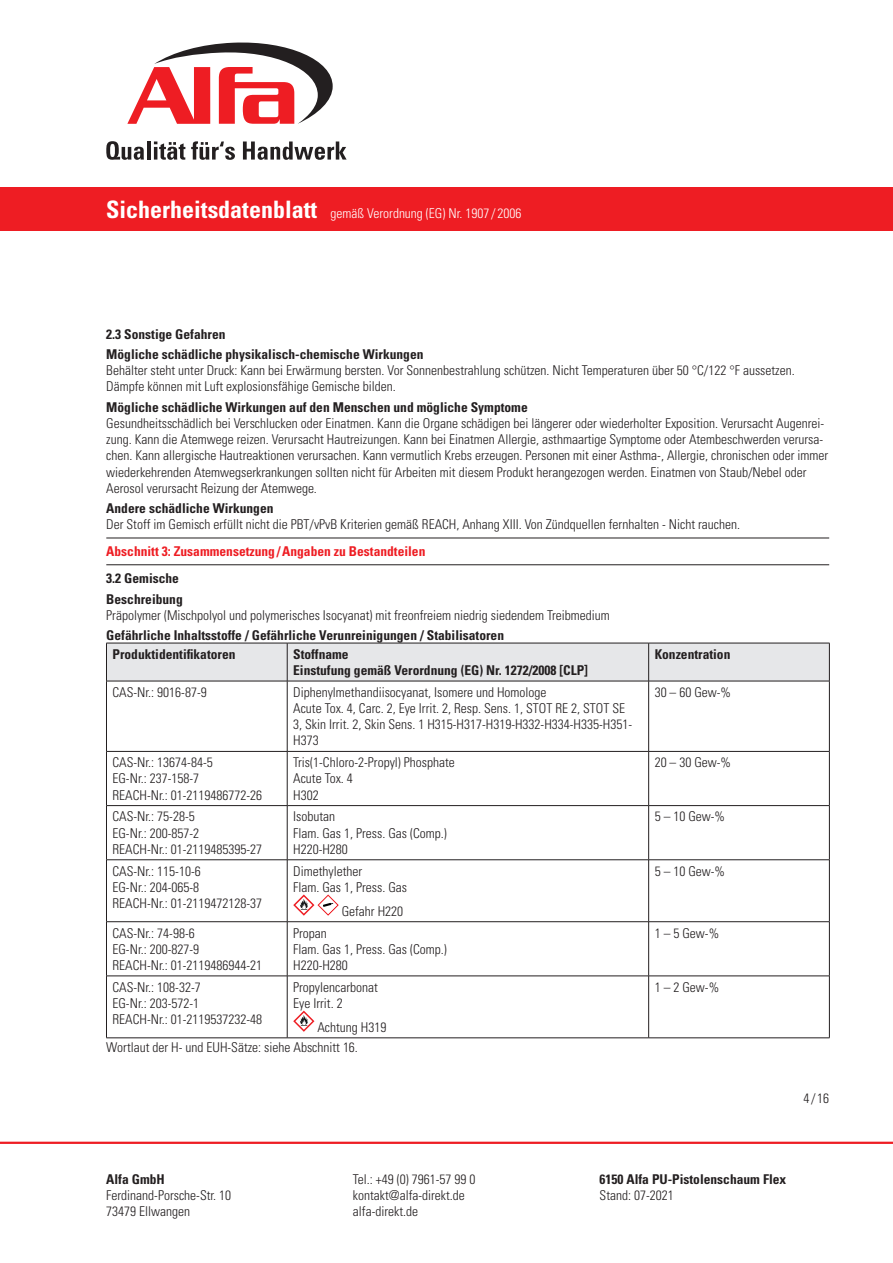
<style>
.page{position:relative;width:893px;height:1263px;background:#fff}
.page>*{position:absolute;margin:0;border:0;box-sizing:border-box;transform-origin:0 0}
.Gliederungspunkte{font:300 condensed 13.5px/16.2px "Univers LT Std";color:#231f20}
.Fließtext{font:300 condensed 13.5px/16.2px "Univers LT Std";color:#231f20}
.Fließtext-2{font:700 condensed 13.5px/16.2px "Univers LT Std";color:#231f20}
.Gliederungspunkte-2{font:700 condensed 13.5px "Univers LT Std";color:#231f20}
.t1{font:300 condensed 13.5px "Univers LT Std";color:#fff}
.Gliederungspunkte-3{font:700 condensed 13.5px "Univers LT Std";color:#ee1d23}
.s1{font-weight:700;font-size:24px}
.s2{font-weight:700}
</style>
<div class="page">
<hr style="left:0;top:1142px;width:893px;height:2px;background:#ee1d23">
<div style="left:0;top:187px;width:893px;height:44px;background:#ee1d23"></div>
<svg style="left:106px;top:141px;width:38px;height:19px"></svg>
<hr style="left:147px;top:141px;width:3px;height:19px;background:#231f20">
<svg style="left:154px;top:141px;width:31px;height:19px"></svg>
<svg style="left:191px;top:141px;width:44px;height:19px"></svg>
<svg style="left:243px;top:141px;width:104px;height:19px"></svg>
<svg style="left:127px;top:42px;width:206px;height:82px"></svg>
<hr style="left:106px;top:538px;width:723px;height:1px;background:#231f20">
<hr style="left:106px;top:564px;width:723px;height:1px;background:#231f20">
<div style="left:107px;top:644px;width:722px;height:37px;background:#e6e7e9"></div>
<hr style="left:106px;top:643px;width:181px;height:1px;background:#231f20">
<hr style="left:106px;top:643px;width:1px;height:38px;background:#231f20">
<hr style="left:287px;top:643px;width:362px;height:1px;background:#231f20">
<hr style="left:287px;top:643px;width:1px;height:38px;background:#231f20">
<hr style="left:649px;top:643px;width:181px;height:1px;background:#231f20">
<hr style="left:648px;top:643px;width:1px;height:38px;background:#231f20">
<hr style="left:829px;top:643px;width:1px;height:38px;background:#231f20">
<hr style="left:106px;top:681px;width:181px;height:1px;background:#231f20">
<hr style="left:106px;top:681px;width:1px;height:70px;background:#231f20">
<hr style="left:287px;top:681px;width:362px;height:1px;background:#231f20">
<hr style="left:287px;top:681px;width:1px;height:70px;background:#231f20">
<hr style="left:649px;top:681px;width:181px;height:1px;background:#231f20">
<hr style="left:648px;top:681px;width:1px;height:70px;background:#231f20">
<hr style="left:829px;top:681px;width:1px;height:70px;background:#231f20">
<hr style="left:106px;top:751px;width:181px;height:1px;background:#231f20">
<hr style="left:106px;top:752px;width:1px;height:53px;background:#231f20">
<hr style="left:287px;top:751px;width:362px;height:1px;background:#231f20">
<hr style="left:287px;top:752px;width:1px;height:53px;background:#231f20">
<hr style="left:649px;top:751px;width:181px;height:1px;background:#231f20">
<hr style="left:648px;top:752px;width:1px;height:53px;background:#231f20">
<hr style="left:829px;top:752px;width:1px;height:53px;background:#231f20">
<hr style="left:106px;top:805px;width:181px;height:1px;background:#231f20">
<hr style="left:106px;top:806px;width:1px;height:53px;background:#231f20">
<hr style="left:287px;top:805px;width:362px;height:1px;background:#231f20">
<hr style="left:287px;top:806px;width:1px;height:53px;background:#231f20">
<hr style="left:649px;top:805px;width:181px;height:1px;background:#231f20">
<hr style="left:648px;top:806px;width:1px;height:53px;background:#231f20">
<hr style="left:829px;top:806px;width:1px;height:53px;background:#231f20">
<hr style="left:106px;top:859px;width:181px;height:1px;background:#231f20">
<hr style="left:106px;top:860px;width:1px;height:61px;background:#231f20">
<hr style="left:287px;top:859px;width:362px;height:1px;background:#231f20">
<hr style="left:287px;top:860px;width:1px;height:61px;background:#231f20">
<hr style="left:649px;top:859px;width:181px;height:1px;background:#231f20">
<hr style="left:648px;top:860px;width:1px;height:61px;background:#231f20">
<hr style="left:829px;top:860px;width:1px;height:61px;background:#231f20">
<hr style="left:106px;top:921px;width:181px;height:1px;background:#231f20">
<hr style="left:106px;top:922px;width:1px;height:54px;background:#231f20">
<hr style="left:287px;top:921px;width:362px;height:1px;background:#231f20">
<hr style="left:287px;top:922px;width:1px;height:54px;background:#231f20">
<hr style="left:649px;top:921px;width:181px;height:1px;background:#231f20">
<hr style="left:648px;top:922px;width:1px;height:54px;background:#231f20">
<hr style="left:829px;top:922px;width:1px;height:54px;background:#231f20">
<hr style="left:106px;top:976px;width:181px;height:1px;background:#231f20">
<hr style="left:106px;top:976px;width:1px;height:62px;background:#231f20">
<hr style="left:287px;top:976px;width:362px;height:1px;background:#231f20">
<hr style="left:287px;top:976px;width:1px;height:62px;background:#231f20">
<hr style="left:649px;top:976px;width:181px;height:1px;background:#231f20">
<hr style="left:648px;top:976px;width:1px;height:62px;background:#231f20">
<hr style="left:829px;top:976px;width:1px;height:62px;background:#231f20">
<hr style="left:106px;top:1037px;width:181px;height:1px;background:#231f20">
<hr style="left:287px;top:1037px;width:362px;height:1px;background:#231f20">
<hr style="left:649px;top:1037px;width:181px;height:1px;background:#231f20">
<svg style="left:293px;top:894px;width:46px;height:22px"></svg>
<svg style="left:293px;top:1010px;width:21px;height:22px"></svg>
<p class="t1" style="left:106px;top:205px;width:417px"><span class="s1">Sicherheitsdatenblatt</span> gemäß Verordnung (EG) Nr. 1907 / 2006</p>
<p class="Fließtext-2" style="left:106px;top:326px;width:121px">2.3 Sonstige Gefahren</p>
<p class="Gliederungspunkte" style="left:106px;top:346px;width:690px"><span class="s2">Mögliche schädliche physikalisch-chemische Wirkungen<br></span>Behälter steht unter Druck: Kann bei Erwärmung bersten. Vor Sonnenbestrahlung schützen. Nicht Temperaturen über 50 °C/122 °F aussetzen.<br>Dämpfe können mit Luft explosionsfähige Gemische bilden.</p>
<p class="Gliederungspunkte" style="left:106px;top:399px;width:723px"><span class="s2">Mögliche schädliche Wirkungen auf den Menschen und mögliche Symptome<br></span>Gesundheitsschädlich bei Verschlucken oder Einatmen. Kann die Organe schädigen bei längerer oder wiederholter Exposition. Verursacht Augenrei&shy;zung. Kann die Atemwege reizen. Verursacht Hautreizungen. Kann bei Einatmen Allergie, asthmaartige Symptome oder Atembeschwerden verursa&shy;chen. Kann allergische Hautreaktionen verursachen. Kann vermutlich Krebs erzeugen. Personen mit einer Asthma-, Allergie, chronischen oder immer wiederkehrenden Atemwegserkrankungen sollten nicht für Arbeiten mit diesem Produkt herangezogen werden. Einatmen von Staub/Nebel oder Aerosol verursacht Reizung der Atemwege.</p>
<p class="Gliederungspunkte" style="left:106px;top:500px;width:635px"><span class="s2">Andere schädliche Wirkungen<br></span>Der Stoff im Gemisch erfüllt nicht die PBT/vPvB Kriterien gemäß REACH, Anhang XIII. Von Zündquellen fernhalten - Nicht rauchen.</p>
<p class="Gliederungspunkte-3" style="left:106px;top:543px;width:321px">Abschnitt 3: Zusammensetzung/Angaben zu Bestandteilen</p>
<p class="Fließtext-2" style="left:106px;top:570px;width:74px">3.2 Gemische</p>
<p class="Gliederungspunkte" style="left:106px;top:591px;width:505px"><span class="s2">Beschreibung<br></span>Präpolymer (Mischpolyol und polymerisches Isocyanat) mit freonfreiem niedrig siedendem Treibmedium</p>
<p class="Gliederungspunkte-2" style="left:106px;top:627px;width:399px">Gefährliche Inhaltsstoffe / Gefährliche Verunreinigungen / Stabilisatoren</p>
<p class="Fließtext-2" style="left:112px;top:646px;width:125px">Produktidentifikatoren</p>
<p class="Fließtext-2" style="left:293px;top:646px;width:296px">Stoffname<br>Einstufung gemäß Verordnung (EG) Nr. 1272/2008 [CLP]</p>
<p class="Fließtext-2" style="left:655px;top:646px;width:77px">Konzentration</p>
<p class="Fließtext" style="left:112px;top:684px;width:96px">CAS-Nr.: 9016-87-9</p>
<p class="Gliederungspunkte" style="left:293px;top:684px;width:340px">Diphenylmethandiisocyanat, Isomere und Homologe<br>Acute Tox. 4, Carc. 2, Eye Irrit. 2, Resp. Sens. 1, STOT RE 2, STOT SE 3, Skin Irrit. 2, Skin Sens. 1 H315-H317-H319-H332-H334-H335-H351- H373</p>
<p class="Fließtext" style="left:655px;top:684px;width:78px">30 – 60 Gew-%</p>
<p class="Fließtext" style="left:112px;top:754px;width:151px">CAS-Nr.: 13674-84-5<br>EG-Nr.: 237-158-7<br>REACH-Nr.: 01-2119486772-26</p>
<p class="Fließtext" style="left:293px;top:754px;width:163px">Tris(1-Chloro-2-Propyl) Phosphate<br>Acute Tox. 4<br>H302</p>
<p class="Fließtext" style="left:655px;top:754px;width:78px">20 – 30 Gew-%</p>
<p class="Fließtext" style="left:112px;top:808px;width:151px">CAS-Nr.: 75-28-5<br>EG-Nr.: 200-857-2<br>REACH-Nr.: 01-2119485395-27</p>
<p class="Fließtext" style="left:293px;top:808px;width:155px">Isobutan<br>Flam. Gas 1, Press. Gas (Comp.)<br>H220-H280</p>
<p class="Fließtext" style="left:655px;top:808px;width:72px">5 – 10 Gew-%</p>
<p class="Fließtext" style="left:112px;top:863px;width:151px">CAS-Nr.: 115-10-6<br>EG-Nr.: 204-065-8<br>REACH-Nr.: 01-2119472128-37</p>
<p class="Fließtext" style="left:293px;top:863px;width:115px">Dimethylether<br>Flam. Gas 1, Press. Gas</p>
<p class="Fließtext" style="left:342px;top:903px;width:63px">Gefahr H220</p>
<p class="Fließtext" style="left:655px;top:863px;width:72px">5 – 10 Gew-%</p>
<p class="Fließtext" style="left:112px;top:925px;width:151px">CAS-Nr.: 74-98-6<br>EG-Nr.: 200-827-9<br>REACH-Nr.: 01-2119486944-21</p>
<p class="Fließtext" style="left:293px;top:925px;width:155px">Propan<br>Flam. Gas 1, Press. Gas (Comp.)<br>H220-H280</p>
<p class="Fließtext" style="left:655px;top:925px;width:66px">1 – 5 Gew-%</p>
<p class="Fließtext" style="left:112px;top:979px;width:151px">CAS-Nr.: 108-32-7<br>EG-Nr.: 203-572-1<br>REACH-Nr.: 01-2119537232-48</p>
<p class="Fließtext" style="left:293px;top:979px;width:86px">Propylencarbonat<br>Eye Irrit. 2</p>
<p class="Fließtext" style="left:317px;top:1019px;width:70px">Achtung H319</p>
<p class="Fließtext" style="left:655px;top:979px;width:66px">1 – 2 Gew-%</p>
<p class="Gliederungspunkte" style="left:106px;top:1040px;width:253px">Wortlaut der H- und EUH-Sätze: siehe Abschnitt 16.</p>
<p class="Gliederungspunkte" style="left:803px;top:1090px;width:27px">4/16</p>
<p class="Gliederungspunkte-2" style="left:106px;top:1171px;width:60px">Alfa GmbH</p>
<p class="Gliederungspunkte" style="left:106px;top:1187px;width:126px">Ferdinand-Porsche-Str. 10<br>73479 Ellwangen</p>
<p class="Gliederungspunkte" style="left:353px;top:1171px;width:124px">Tel.: +49 (0) 7961-57 99 0 kontakt@alfa-direkt.de alfa-direkt.de</p>
<p class="Gliederungspunkte-2" style="left:600px;top:1171px;width:188px">6150 Alfa PU-Pistolenschaum Flex</p>
<p class="Gliederungspunkte" style="left:600px;top:1187px;width:76px">Stand: 07-2021</p>
</div>
